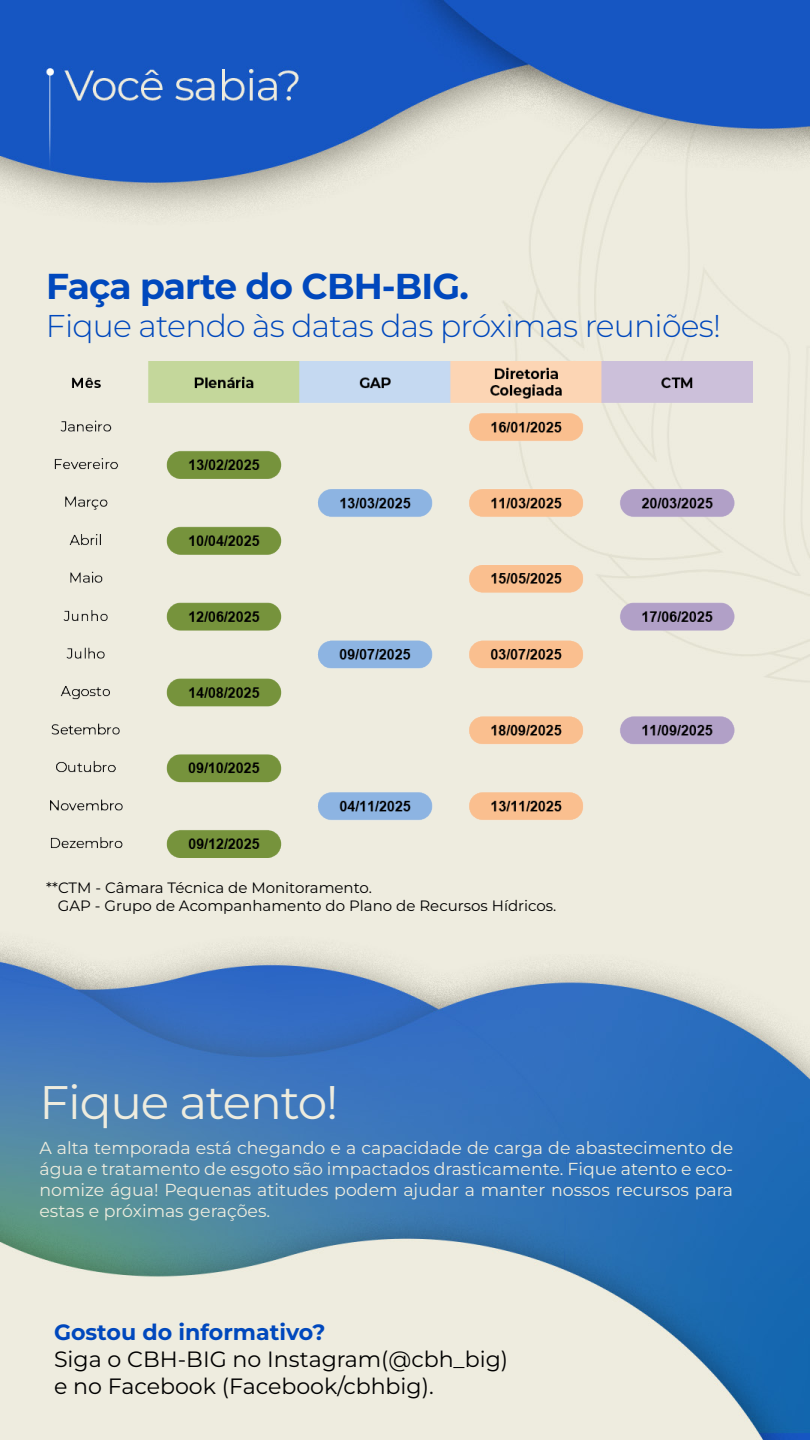
<style>
.page{position:relative;width:810px;height:1440px;background:#fff}
.page>*{position:absolute;margin:0;border:0;box-sizing:border-box;transform-origin:0 0}
.t1{font:47.1px "Montserrat";letter-spacing:-.025em;color:#eeecde}
.t2{font:700 36px "Montserrat";letter-spacing:-.025em;color:#0048bd}
.t3{font:300 31.5px "Montserrat";letter-spacing:-.025em;color:#0048bd}
.t4{font:22.12px/26.5px "Montserrat";color:#000}
.t5{font:700 22.12px "Montserrat";color:#0048bd}
.t6{font:17.33px/20.9px "Montserrat";color:#eeecde;text-align:justify}
.t7{font:15px/18px "Montserrat";color:#000}
</style>
<div class="page">
<img style="left:0;top:0;width:810px;height:1440px">
<img style="left:50px;top:362px;width:703px;height:495px">
<h2 class="t2" style="left:46px;top:262px;width:424px">Faça parte do CBH-BIG.</h2>
<h3 class="t3" style="left:46px;top:305px;width:677px">Fique atendo às datas das próximas reuniões!</h3>
<p class="t7" style="left:58px;top:878px;width:500px;text-indent:-12px">**CTM - Câmara Técnica de Monitoramento.<br>GAP - Grupo de Acompanhamento do Plano de Recursos Hídricos.</p>
<h1 class="t1" style="left:40px;top:1071px;width:300px">Fique atento!</h1>
<p class="t6" style="left:39px;top:1137px;width:695px">A alta temporada está chegando e a capacidade de carga de abastecimento de água e tratamento de esgoto são impactados drasticamente. Fique atento e eco&shy;nomize água! Pequenas atitudes podem ajudar a manter nossos recursos para estas e próximas gerações.</p>
<p class="t5" style="left:54px;top:1318px;width:273px">Gostou do informativo?</p>
<p class="t4" style="left:54px;top:1345px;width:456px">Siga o CBH-BIG no Instagram(@cbh_big) e no Facebook (Facebook/cbhbig).</p>
</div>
